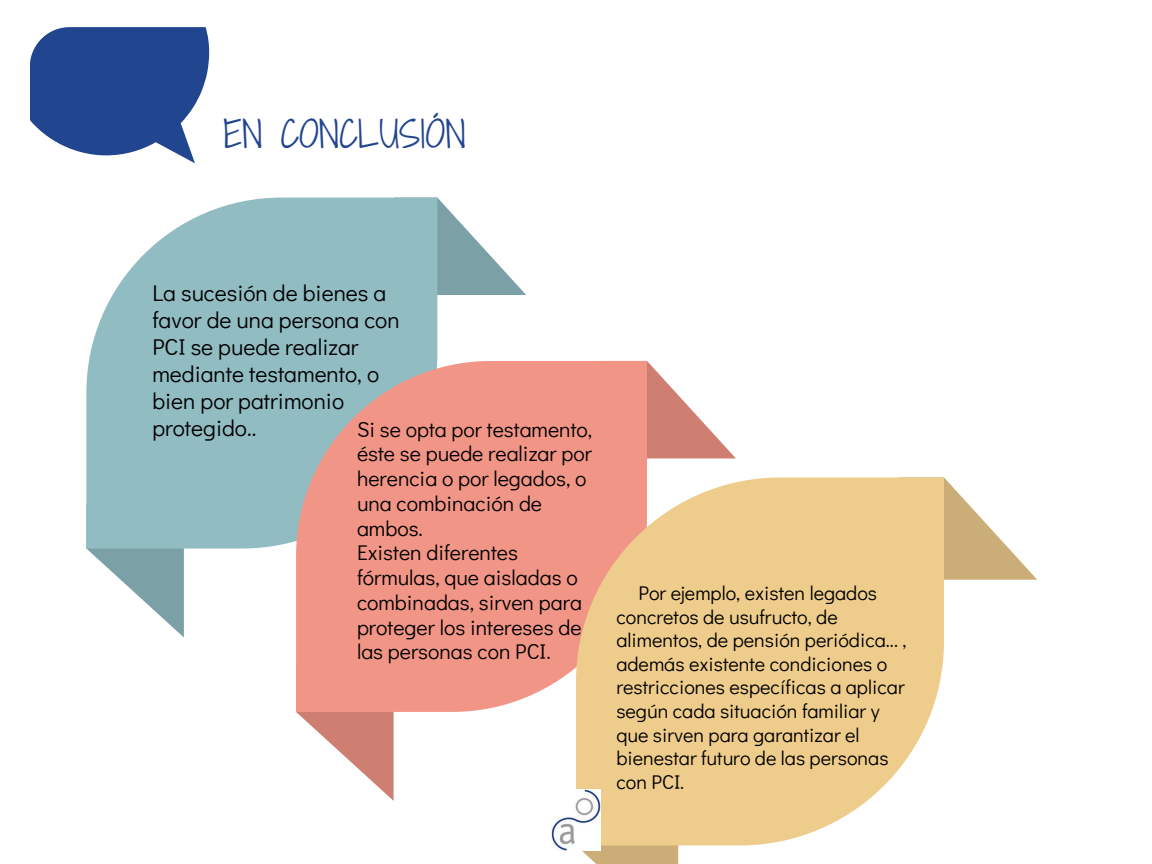
<style>
.page{position:relative;width:1152px;height:864px;background:#fff}
.page>*{position:absolute;margin:0;border:0;box-sizing:border-box;transform-origin:0 0}
.t1{font:35.55px "Shadows Into Light Two";color:#224590}
.t2{font:22.8px/27px "Didact Gothic";color:#000}
.t3{font:21.3px/24.8px "Didact Gothic";color:#000}
.t4{font:19.8px/23.7px "Didact Gothic";color:#000}
</style>
<div class="page">
<svg style="left:30px;top:27px;width:179px;height:136px"></svg>
<svg style="left:437px;top:198px;width:89px;height:97px"></svg>
<svg style="left:87px;top:549px;width:97px;height:88px"></svg>
<svg style="left:86px;top:198px;width:351px;height:351px;background:#9ac1c7"></svg>
<svg style="left:647px;top:361px;width:89px;height:97px"></svg>
<svg style="left:296px;top:712px;width:98px;height:89px"></svg>
<svg style="left:296px;top:361px;width:351px;height:351px;background:#e99a8d"></svg>
<svg style="left:944px;top:477px;width:93px;height:103px"></svg>
<svg style="left:582px;top:845px;width:96px;height:19px;background:#ceb37f"></svg>
<svg style="left:576px;top:477px;width:368px;height:368px;background:#efcd95"></svg>
<img style="left:552px;top:790px;width:48px;height:61px">
<h1 class="t1" style="left:223px;top:108px;width:244px">EN CONCLUSIÓN</h1>
<p class="t2" style="left:152px;top:278px;width:249px">La sucesión de bienes a favor de una persona con<br>PCI se puede realizar mediante testamento, o bien por patrimonio protegido..</p>
<p class="t3" style="left:357px;top:416px;width:237px">Si se opta por testamento, éste se puede realizar por herencia o por legados, o una combinación de ambos.<br>Existen diferentes fórmulas, que aisladas o combinadas, sirven para proteger los intereses de las personas con PCI.</p>
<p class="t4" style="left:616px;top:580px;width:292px;text-indent:22px">Por ejemplo, existen legados concretos de usufructo, de alimentos, de pensión periódica... , además existente condiciones o restricciones específicas a aplicar según cada situación familiar y que sirven para garantizar el bienestar futuro de las personas con PCI.</p>
</div>
